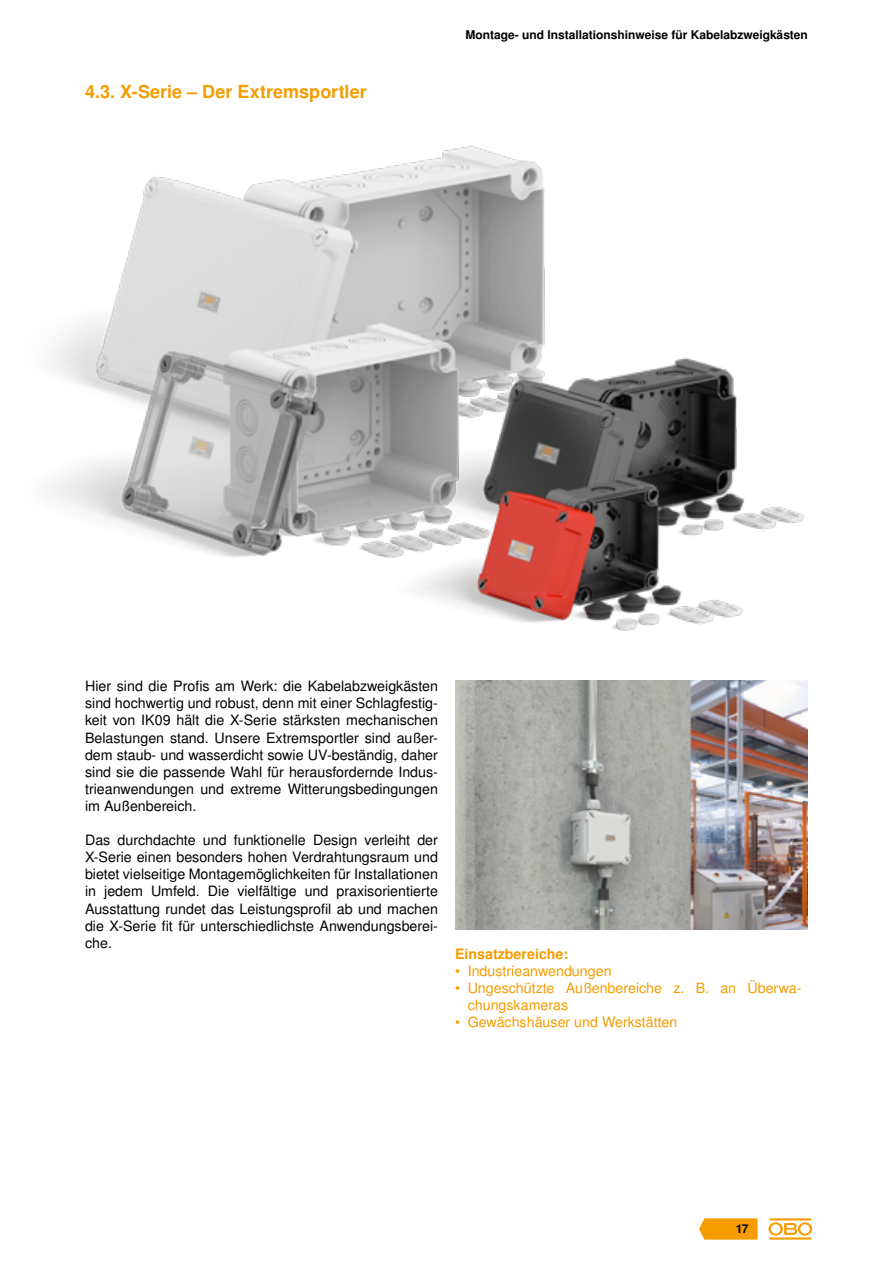
<style>
.page{position:relative;width:893px;height:1263px;background:#fff}
.page>*{position:absolute;margin:0;border:0;box-sizing:border-box;transform-origin:0 0}
.t1{font:700 18px "Nimbus San LOT";color:#f59c00}
.t2{font:14.25px/17.1px "Nimbus San LOT";color:#000;text-align:justify}
.t3{font:14.25px/17.1px "Nimbus San LOT";color:#f59c00}
.t4{font:700 14.25px "Nimbus San LOT";color:#f59c00}
.t5{font:700 12px "Nimbus San LOT";color:#000}
</style>
<div class="page">
<svg style="left:699px;top:1218px;width:59px;height:21px"></svg>
<hr style="left:769px;top:1237px;width:42px;height:2px;background:#f59c00">
<svg style="left:768px;top:1222px;width:44px;height:13px"></svg>
<hr style="left:769px;top:1218px;width:42px;height:2px;background:#f59c00">
<img style="left:48px;top:145px;width:756px;height:486px">
<img style="left:455px;top:680px;width:353px;height:250px">
<p class="t1" style="left:85px;top:81px;width:283px">4.3. X-Serie ‒ Der Extremsportler</p>
<p class="t5" style="left:465px;top:27px;width:344px">Montage- und Installationshinweise für Kabelabzweigkästen</p>
<p class="t2" style="left:85px;top:678px;width:354px">Hier sind die Profis am Werk: die Kabelabzweigkästen sind hochwertig und robust, denn mit einer Schlagfestig&shy;keit von IK09 hält die X-Serie stärksten mechanischen Belastungen stand. Unsere Extremsportler sind außer&shy;dem staub- und wasserdicht sowie UV-beständig, daher sind sie die passende Wahl für herausfordernde Indus&shy;trieanwendungen und extreme Witterungsbedingungen im Außenbereich.</p>
<p class="t2" style="left:85px;top:832px;width:354px">Das durchdachte und funktionelle Design verleiht der X-Serie einen besonders hohen Verdrahtungsraum und bietet vielseitige Montagemöglichkeiten für Installationen in jedem Umfeld. Die vielfältige und praxisorientierte Ausstattung rundet das Leistungsprofil ab und machen die X-Serie fit für unterschiedlichste Anwendungsberei&shy;che.</p>
<p class="t4" style="left:455px;top:945px;width:115px">Einsatzbereiche:</p>
<p class="t3" style="left:455px;top:963px;width:158px">• Industrieanwendungen</p>
<p class="t3" style="left:468px;top:980px;width:335px;text-indent:-13px">• Ungeschützte Außenbereiche z. B. an Überwa&shy;chungskameras</p>
<p class="t3" style="left:455px;top:1014px;width:224px">• Gewächshäuser und Werkstätten</p>
<p class="t5" style="left:736px;top:1222px;width:14px">17</p>
</div>
